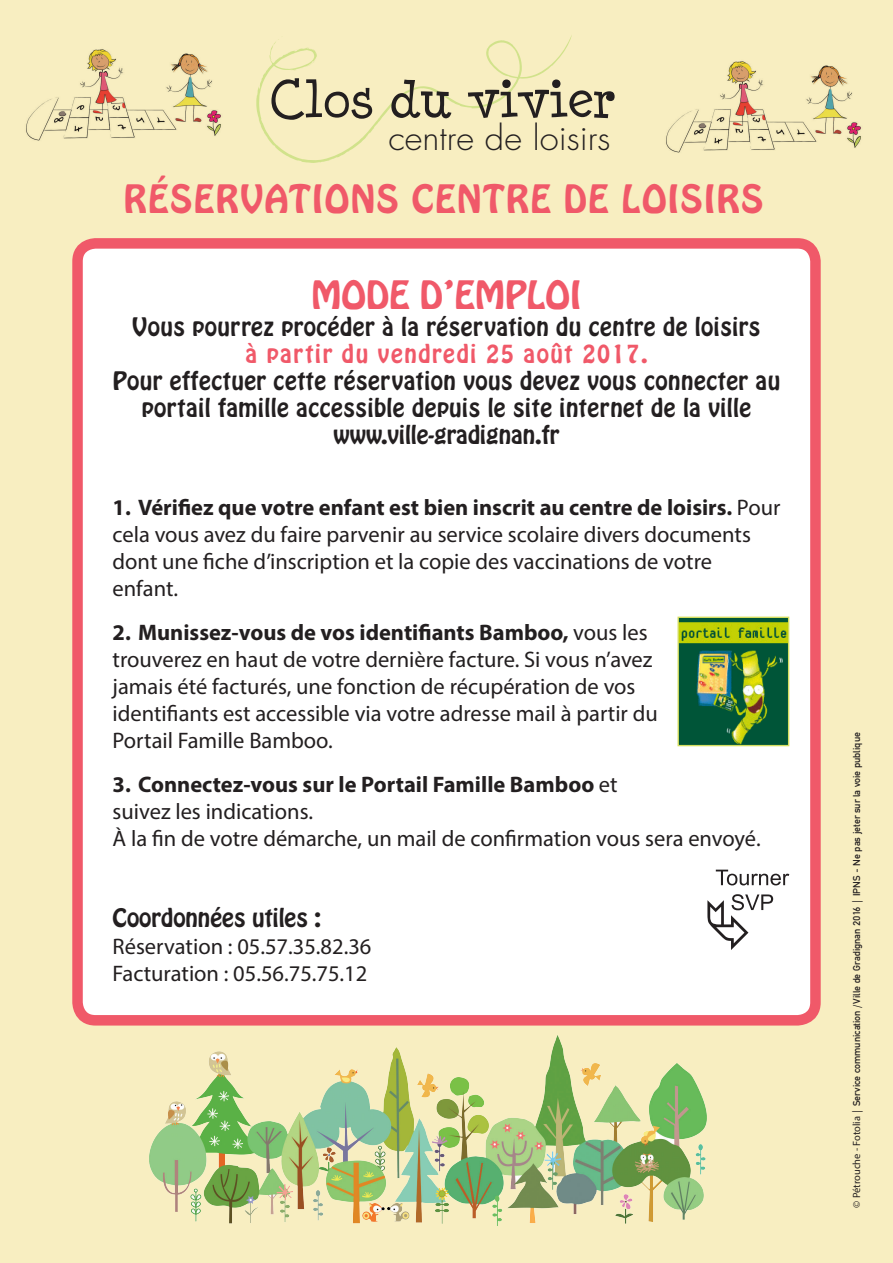
<style>
.page{position:relative;width:893px;height:1263px;background:#f8eec1}
.page>*{position:absolute;margin:0;border:0;box-sizing:border-box;transform-origin:0 0}
.t1{font:54.9px "Minya Nouvelle";color:#231f20;scale:1.04 1}
.Titre{font:34.5px "Hobo Std";letter-spacing:.04em;color:#f05969}
.Titre-2{font:34.5px "Hobo Std";color:#f05969}
.t2{font:300 33.3px "Futura";color:#231f20;scale:1.04 1}
.Texte_courant{font:22.5px/27px "Myriad Pro";color:#231f20}
.Chapô{font:22.5px/27px "Hobo Std";letter-spacing:.02em;color:#231f20;text-align:center}
.Chapô-2{font:22.5px "Hobo Std";color:#231f20}
.t3{font:10.5px "DIN Mittel EF";color:#231f20}
.s1{color:#f05969}
.s2{font-weight:700}
.s3{font-family:"Myriad Pro"}
</style>
<div class="page">
<img style="left:119px;top:1025px;width:617px;height:201px">
<div style="left:78px;top:243px;width:737px;height:777px;background:#fff;border-radius:18px"></div>
<div style="left:72px;top:238px;width:749px;height:787px;border:10px solid #f05969;border-radius:18px"></div>
<img style="left:26px;top:49px;width:195px;height:92px">
<img style="left:666px;top:61px;width:195px;height:92px">
<img style="left:679px;top:619px;width:108px;height:125px">
<div style="left:677px;top:617px;width:112px;height:129px;border:1px solid #d4de5f"></div>
<svg style="left:716px;top:870px;width:73px;height:15px"></svg>
<svg style="left:707px;top:894px;width:66px;height:56px"></svg>
<svg style="left:256px;top:35px;width:316px;height:128px"></svg>
<p class="t1" style="left:270px;top:64px;width:333px">Clos du vivier</p>
<p class="t2" style="left:388px;top:118px;width:215px">centre de loisirs</p>
<p class="Titre" style="left:124px;top:175px;width:641px">RÉSERVATIONS CENTRE DE LOISIRS</p>
<p class="Titre-2" style="left:311px;top:271px;width:271px">MODE D’EMPLOI</p>
<p class="Chapô" style="left:132px;top:314px;width:629px">Vous pourrez procéder à la réservation du centre de loisirs</p>
<p class="Chapô" style="left:113px;top:341px;width:669px"><span class="s1">à partir du vendredi 25 août 2017.<br></span>Pour effectuer cette réservation vous devez vous connecter au portail famille accessible depuis le site internet de la ville</p>
<p class="Chapô-2" style="left:334px;top:420px;width:227px">www.ville-gradignan.fr</p>
<p class="Texte_courant" style="left:113px;top:494px;width:669px"><span class="s2">1. Vérifiez que votre enfant est bien inscrit au centre de loisirs.</span> Pour cela vous avez du faire parvenir au service scolaire divers documents dont une fiche d’inscription et la copie des vaccinations de votre enfant.</p>
<p class="Texte_courant" style="left:113px;top:619px;width:547px"><span class="s2">2. Munissez-vous de vos identifiants Bamboo,</span> vous les trouverez en haut de votre dernière facture. Si vous n’avez jamais été facturés, une fonction de récupération de vos identifiants est accessible via votre adresse mail à partir du Portail Famille Bamboo.</p>
<p class="Texte_courant" style="left:113px;top:771px;width:650px"><span class="s2">3. Connectez-vous sur le Portail Famille Bamboo</span> et<br>suivez les indications.<br>À la fin de votre démarche, un mail de confirmation vous sera envoyé.</p>
<p class="Chapô-2" style="left:113px;top:903px;width:210px">Coordonnées utiles :</p>
<p class="Texte_courant" style="left:113px;top:933px;width:260px">Réservation : 05.57.35.82.36</p>
<p class="Texte_courant" style="left:113px;top:960px;width:256px">Facturation : 05.56.75.75.12</p>
<p class="t3" style="left:850px;top:1208px;width:477px;rotate:-90deg"><span class="s3">© Pétrouche - Fotolia</span> | Service communication /Ville de Gradignan 2016 | IPNS - Ne pas jeter sur la voie publique</p>
</div>
